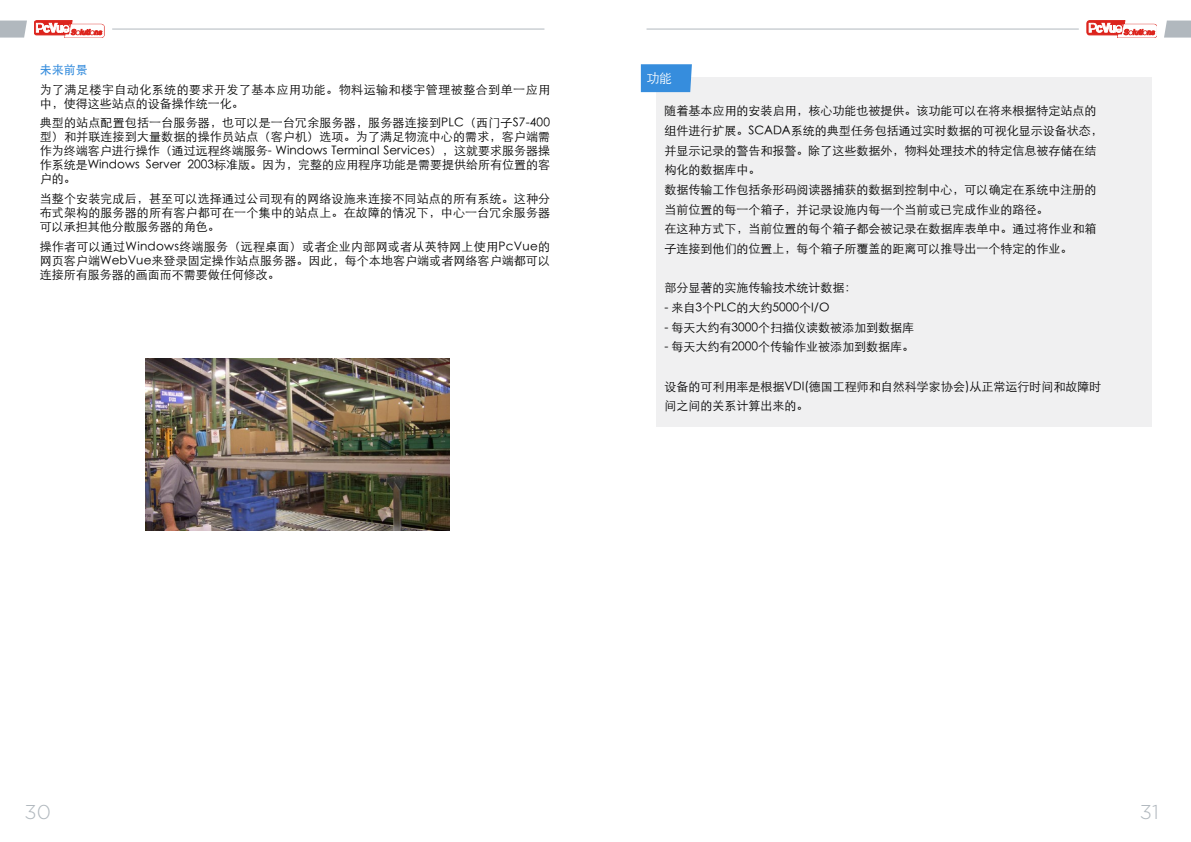
<style>
.page{position:relative;width:1191px;height:842px;background:#fff}
.page>*{position:absolute;margin:0;border:0;box-sizing:border-box;transform-origin:0 0}
.t1{font:300 20px "Gotham";color:#b1b8be}
.t2{font:300 13px "ST Heiti SC";color:#fff}
.t3{font:300 12px/14px "ST Heiti SC";color:#000;text-align:justify}
.t4{font:300 12px/14px "ST Heiti SC";letter-spacing:.04em;color:#000}
.t5{font:500 12px "ST Heiti SC";color:#368ddd}
</style>
<div class="page">
<img style="left:145px;top:359px;width:305px;height:171px">
<svg style="left:0;top:21px;width:27px;height:17px"></svg>
<svg style="left:1164px;top:21px;width:27px;height:17px"></svg>
<hr style="left:112px;top:29px;width:432px;height:1px;background:#b1b8be">
<hr style="left:646px;top:29px;width:432px;height:1px;background:#b1b8be">
<svg style="left:34px;top:21px;width:70px;height:17px"></svg>
<svg style="left:1086px;top:21px;width:70px;height:17px"></svg>
<div style="left:656px;top:78px;width:495px;height:349px;background:#f0f0f1"></div>
<svg style="left:641px;top:64px;width:51px;height:28px"></svg>
<p class="t5" style="left:40px;top:63px;width:49px">未来前景</p>
<p class="t4" style="left:40px;top:81px;width:512px">为了满足楼宇自动化系统的要求开发了基本应用功能。物料运输和楼宇管理被整合到单一应用中，使得这些站点的设备操作统一化。</p>
<p class="t3" style="left:40px;top:115px;width:512px">典型的站点配置包括一台服务器，也可以是一台冗余服务器，服务器连接到PLC（西门子S7-400型）和并联连接到大量数据的操作员站点（客户机）选项。为了满足物流中心的需求，客户端需作为终端客户进行操作（通过远程终端服务- Windows Terminal Services），这就要求服务器操作系统是Windows Server 2003标准版。因为，完整的应用程序功能是需要提供给所有位置的客户的。</p>
<p class="t3" style="left:40px;top:190px;width:512px">当整个安装完成后，甚至可以选择通过公司现有的网络设施来连接不同站点的所有系统。这种分布式架构的服务器的所有客户都可在一个集中的站点上。在故障的情况下，中心一台冗余服务器可以承担其他分散服务器的角色。</p>
<p class="t3" style="left:40px;top:238px;width:512px">操作者可以通过Windows终端服务（远程桌面）或者企业内部网或者从英特网上使用PcVue的网页客户端WebVue来登录固定操作站点服务器。因此，每个本地客户端或者网络客户端都可以连接所有服务器的画面而不需要做任何修改。</p>
<p class="t2" style="left:646px;top:67px;width:27px">功能</p>
<p class="t3" style="left:664px;top:100px;width:440px;line-height:19.7px;text-align:left">随着基本应用的安装启用，核心功能也被提供。该功能可以在将来根据特定站点的组件进行扩展。SCADA系统的典型任务包括通过实时数据的可视化显示设备状态，并显示记录的警告和报警。除了这些数据外，物料处理技术的特定信息被存储在结构化的数据库中。<br>数据传输工作包括条形码阅读器捕获的数据到控制中心，可以确定在系统中注册的当前位置的每一个箱子，并记录设施内每一个当前或已完成作业的路径。<br>在这种方式下，当前位置的每个箱子都会被记录在数据库表单中。通过将作业和箱子连接到他们的位置上，每个箱子所覆盖的距离可以推导出一个特定的作业。</p>
<p class="t3" style="left:664px;top:280px;width:193px">部分显著的实施传输技术统计数据：</p>
<p class="t3" style="left:664px;top:299px;width:167px">- 来自3个PLC的大约5000个I/O</p>
<p class="t3" style="left:664px;top:319px;width:251px">- 每天大约有3000个扫描仪读数被添加到数据库</p>
<p class="t3" style="left:664px;top:339px;width:251px">- 每天大约有2000个传输作业被添加到数据库。</p>
<p class="t3" style="left:664px;top:375px;width:438px;line-height:19.7px">设备的可利用率是根据VDI(德国工程师和自然科学家协会)从正常运行时间和故障时间之间的关系计算出来的。</p>
<h1 class="t1" style="left:25px;top:799px;width:28px">30</h1>
<h1 class="t1" style="left:1140px;top:799px;width:20px">31</h1>
</div>
